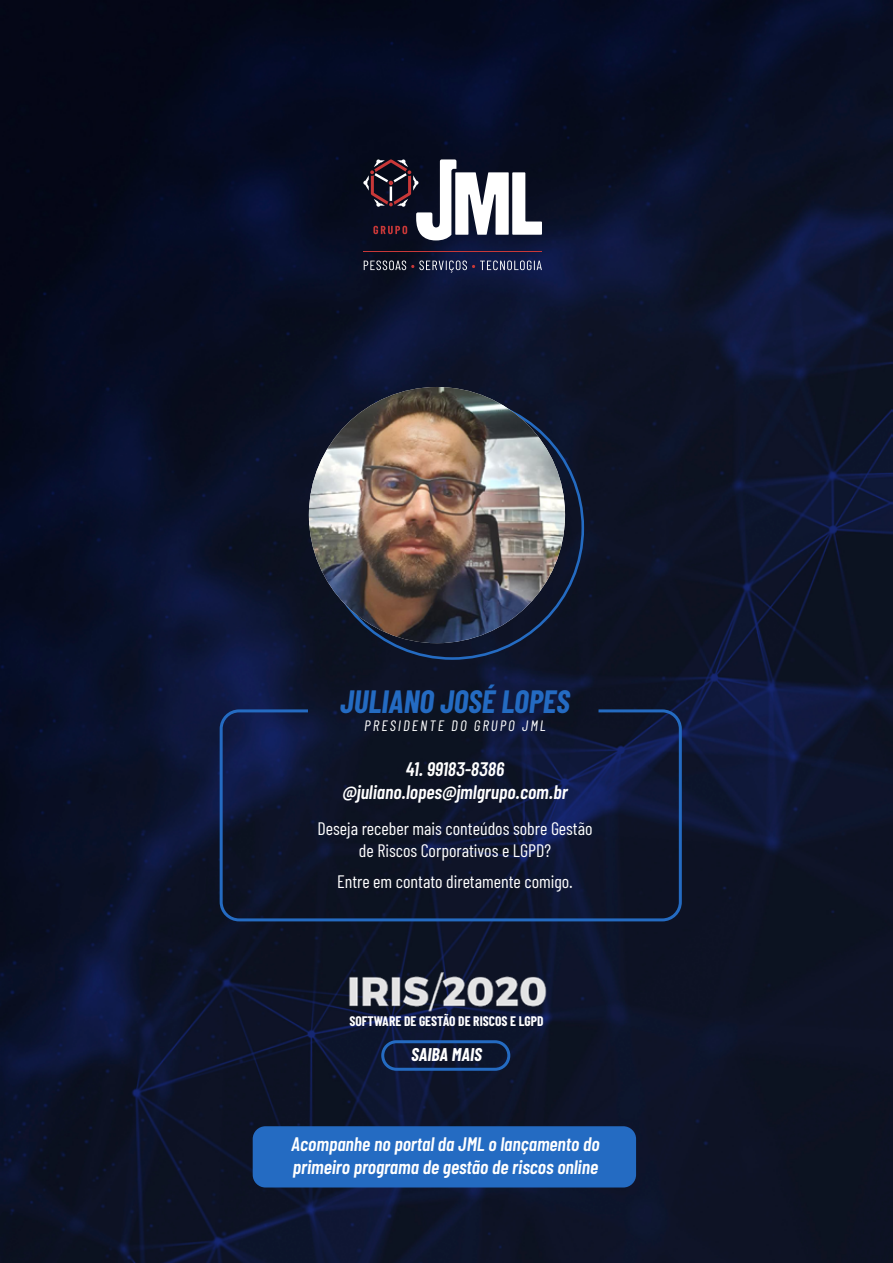
<style>
.page{position:relative;width:893px;height:1263px;background:#fff}
.page>*{position:absolute;margin:0;border:0;box-sizing:border-box;transform-origin:0 0}
.t1{font:italic 700 31.5px "Barlow Condensed";color:#246bc2}
.t2{font:italic 600 19.5px/23.4px "Barlow Condensed";color:#fff;text-align:center}
.t3{font:18px/22.5px "Barlow Condensed";color:#fff;text-align:center}
.t4{font:italic 700 18px "Barlow Condensed";color:#fff}
.t5{font:italic 15px "Barlow Condensed";letter-spacing:.14em;color:#fff}
.t6{font:700 13.5px "Barlow Condensed";color:#fff}
</style>
<div class="page">
<img style="left:0;top:0;width:893px;height:1263px">
<img style="left:309px;top:387px;width:256px;height:256px;border-radius:128px">
<div style="left:220px;top:709px;width:462px;height:212px;border:3px solid #246bc2;border-radius:18px"></div>
<img style="left:341px;top:969px;width:211px;height:45px">
<div style="left:381px;top:1040px;width:129px;height:31px;border:3px solid #246bc2;border-radius:14px"></div>
<svg style="left:364px;top:260px;width:178px;height:13px;background:#3a405c"></svg>
<hr style="left:364px;top:251px;width:178px;height:1px;background:#c93838">
<svg style="left:363px;top:159px;width:179px;height:81px"></svg>
<div style="left:253px;top:1126px;width:383px;height:61px;background:#246bc2;border-radius:13px"></div>
<h1 class="t1" style="left:340px;top:682px;width:231px">JULIANO JOSÉ LOPES</h1>
<p class="t5" style="left:364px;top:716px;width:183px">PRESIDENTE DO GRUPO JML</p>
<p class="t2" style="left:342px;top:757px;width:227px">41. 99183-8386 @juliano.lopes@jmlgrupo.com.br</p>
<p class="t3" style="left:317px;top:816px;width:277px">Deseja receber mais conteúdos sobre Gestão de Riscos Corporativos e LGPD?</p>
<p class="t3" style="left:337px;top:870px;width:237px">Entre em contato diretamente comigo.</p>
<p class="t6" style="left:349px;top:1013px;width:196px">SOFTWARE DE GESTÃO DE RISCOS E LGPD</p>
<p class="t4" style="left:411px;top:1043px;width:72px">SAIBA MAIS</p>
<p class="t2" style="left:291px;top:1131px;width:310px;text-align:left">Acompanhe no portal da JML o lançamento do primeiro programa de gestão de riscos online</p>
</div>
